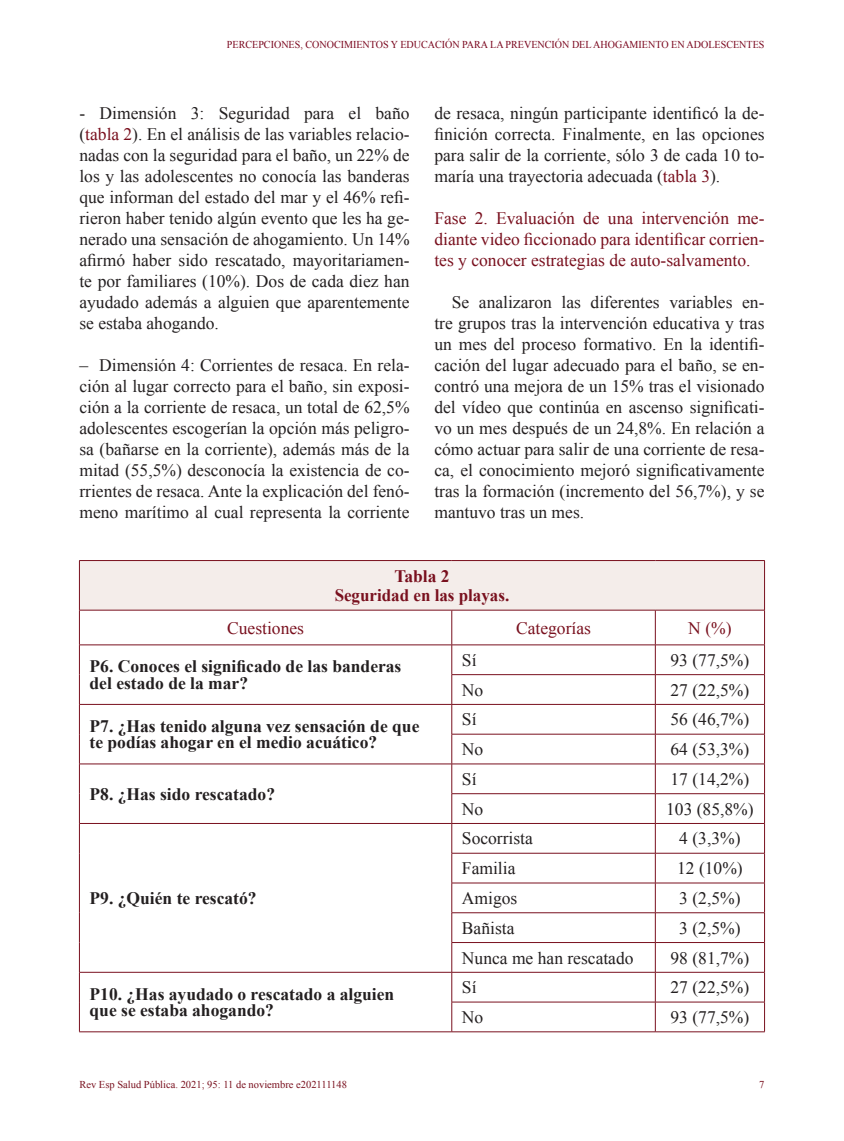
<style>
.page{position:relative;width:844px;height:1141px;background:#fff}
.page>*{position:absolute;margin:0;border:0;box-sizing:border-box;transform-origin:0 0}
.t1{font:17.5px/21px "Times New Roman";color:#231f20;text-align:justify}
.t2{font:700 17.5px/16.6px "Times New Roman";color:#231f20}
.t3{font:17.5px/21px "Times New Roman";color:#79101e;text-align:justify}
.t4{font:700 17.5px/19.2px "Times New Roman";color:#79101e;text-align:center}
.t5{font:10.5px "Times New Roman";color:#7a071e;scale:.96 1}
.t6{font:10.5px "Times New Roman";color:#79101e}
.s1{color:#79101e}
</style>
<div class="page">
<div style="left:79px;top:561px;width:685px;height:49px;background:#f4edea"></div>
<svg style="left:80px;top:611px;width:684px;height:420px"></svg>
<hr style="left:79px;top:561px;width:1px;height:49px;background:#79101e">
<hr style="left:764px;top:561px;width:1px;height:49px;background:#79101e">
<hr style="left:79px;top:560px;width:372px;height:1px;background:#79101e">
<hr style="left:451px;top:560px;width:204px;height:1px;background:#79101e">
<hr style="left:655px;top:560px;width:109px;height:1px;background:#79101e">
<hr style="left:79px;top:610px;width:372px;height:1px;background:#79101e">
<hr style="left:79px;top:610px;width:1px;height:35px;background:#79101e">
<hr style="left:451px;top:610px;width:204px;height:1px;background:#79101e">
<hr style="left:451px;top:610px;width:1px;height:35px;background:#79101e">
<hr style="left:655px;top:610px;width:109px;height:1px;background:#79101e">
<hr style="left:655px;top:610px;width:1px;height:35px;background:#79101e">
<hr style="left:764px;top:610px;width:1px;height:35px;background:#79101e">
<hr style="left:79px;top:645px;width:372px;height:1px;background:#79101e">
<hr style="left:79px;top:645px;width:1px;height:30px;background:#79101e">
<hr style="left:451px;top:645px;width:204px;height:1px;background:#79101e">
<hr style="left:655px;top:645px;width:109px;height:1px;background:#79101e">
<hr style="left:79px;top:704px;width:372px;height:1px;background:#79101e">
<svg style="left:79px;top:675px;width:1px;height:59px"></svg>
<hr style="left:79px;top:734px;width:1px;height:30px;background:#79101e">
<hr style="left:79px;top:764px;width:372px;height:1px;background:#79101e">
<hr style="left:79px;top:764px;width:1px;height:30px;background:#79101e">
<hr style="left:79px;top:972px;width:372px;height:1px;background:#79101e">
<hr style="left:79px;top:972px;width:1px;height:30px;background:#79101e">
<hr style="left:451px;top:972px;width:1px;height:30px;background:#79101e">
<hr style="left:79px;top:1002px;width:1px;height:30px;background:#79101e">
<hr style="left:79px;top:823px;width:372px;height:1px;background:#79101e">
<svg style="left:79px;top:794px;width:1px;height:59px"></svg>
<hr style="left:79px;top:853px;width:1px;height:30px;background:#79101e">
<hr style="left:79px;top:883px;width:1px;height:30px;background:#79101e">
<svg style="left:79px;top:913px;width:1px;height:29px"></svg>
<hr style="left:79px;top:942px;width:1px;height:30px;background:#79101e">
<hr style="left:79px;top:1031px;width:372px;height:1px;background:#79101e">
<hr style="left:451px;top:674px;width:204px;height:1px;background:#79101e">
<svg style="left:451px;top:645px;width:1px;height:89px"></svg>
<hr style="left:655px;top:674px;width:109px;height:1px;background:#79101e">
<svg style="left:655px;top:645px;width:1px;height:89px"></svg>
<svg style="left:764px;top:645px;width:1px;height:89px"></svg>
<hr style="left:451px;top:734px;width:1px;height:30px;background:#79101e">
<hr style="left:655px;top:734px;width:1px;height:30px;background:#79101e">
<hr style="left:764px;top:734px;width:1px;height:30px;background:#79101e">
<svg style="left:451px;top:765px;width:1px;height:88px"></svg>
<svg style="left:655px;top:765px;width:1px;height:88px"></svg>
<svg style="left:764px;top:764px;width:1px;height:89px"></svg>
<hr style="left:451px;top:853px;width:1px;height:30px;background:#79101e">
<hr style="left:655px;top:853px;width:1px;height:30px;background:#79101e">
<hr style="left:764px;top:853px;width:1px;height:30px;background:#79101e">
<hr style="left:451px;top:883px;width:1px;height:30px;background:#79101e">
<hr style="left:655px;top:883px;width:1px;height:30px;background:#79101e">
<hr style="left:764px;top:883px;width:1px;height:30px;background:#79101e">
<svg style="left:451px;top:913px;width:1px;height:59px"></svg>
<svg style="left:655px;top:913px;width:1px;height:59px"></svg>
<svg style="left:764px;top:913px;width:1px;height:59px"></svg>
<hr style="left:655px;top:972px;width:1px;height:30px;background:#79101e">
<hr style="left:764px;top:972px;width:1px;height:30px;background:#79101e">
<hr style="left:451px;top:1002px;width:1px;height:30px;background:#79101e">
<hr style="left:655px;top:1002px;width:1px;height:30px;background:#79101e">
<hr style="left:764px;top:1002px;width:1px;height:30px;background:#79101e">
<hr style="left:451px;top:704px;width:204px;height:1px;background:#79101e">
<hr style="left:655px;top:704px;width:109px;height:1px;background:#79101e">
<hr style="left:451px;top:734px;width:204px;height:1px;background:#79101e">
<hr style="left:655px;top:734px;width:109px;height:1px;background:#79101e">
<hr style="left:451px;top:764px;width:204px;height:1px;background:#79101e">
<hr style="left:655px;top:764px;width:109px;height:1px;background:#79101e">
<hr style="left:451px;top:793px;width:204px;height:1px;background:#79101e">
<hr style="left:655px;top:793px;width:109px;height:1px;background:#79101e">
<hr style="left:451px;top:823px;width:204px;height:1px;background:#79101e">
<hr style="left:655px;top:823px;width:109px;height:1px;background:#79101e">
<hr style="left:451px;top:853px;width:204px;height:1px;background:#79101e">
<hr style="left:655px;top:853px;width:109px;height:1px;background:#79101e">
<hr style="left:451px;top:883px;width:204px;height:1px;background:#79101e">
<hr style="left:655px;top:883px;width:109px;height:1px;background:#79101e">
<hr style="left:451px;top:912px;width:204px;height:1px;background:#79101e">
<hr style="left:655px;top:912px;width:109px;height:1px;background:#79101e">
<hr style="left:451px;top:942px;width:204px;height:1px;background:#79101e">
<hr style="left:655px;top:942px;width:109px;height:1px;background:#79101e">
<hr style="left:451px;top:972px;width:204px;height:1px;background:#79101e">
<hr style="left:655px;top:972px;width:109px;height:1px;background:#79101e">
<hr style="left:451px;top:1002px;width:204px;height:1px;background:#79101e">
<hr style="left:655px;top:1002px;width:109px;height:1px;background:#79101e">
<hr style="left:451px;top:1031px;width:204px;height:1px;background:#79101e">
<hr style="left:655px;top:1031px;width:109px;height:1px;background:#79101e">
<p class="t5" style="left:227px;top:38px;width:561px">PERCEPCIONES, CONOCIMIENTOS Y EDUCACIÓN PARA LA PREVENCIÓN DEL AHOGAMIENTO EN ADOLESCENTES</p>
<p class="t1" style="left:79px;top:103px;width:331px">- Dimensión 3: Seguridad para el baño (<span class="s1">tabla 2</span>). En el análisis de las variables relacio&shy;nadas con la seguridad para el baño, un 22% de los y las adolescentes no conocía las banderas que informan del estado del mar y el 46% refi&shy;rieron haber tenido algún evento que les ha ge&shy;nerado una sensación de ahogamiento. Un 14% afirmó haber sido rescatado, mayoritariamen&shy;te por familiares (10%). Dos de cada diez han ayudado además a alguien que aparentemente se estaba ahogando.</p>
<p class="t1" style="left:79px;top:355px;width:331px">– Dimensión 4: Corrientes de resaca. En rela&shy;ción al lugar correcto para el baño, sin exposi&shy;ción a la corriente de resaca, un total de 62,5% adolescentes escogerían la opción más peligro&shy;sa (bañarse en la corriente), además más de la mitad (55,5%) desconocía la existencia de co&shy;rrientes de resaca. Ante la explicación del fenó&shy;meno marítimo al cual representa la corriente</p>
<p class="t1" style="left:434px;top:103px;width:331px">de resaca, ningún participante identificó la de&shy;finición correcta. Finalmente, en las opciones para salir de la corriente, sólo 3 de cada 10 to&shy;maría una trayectoria adecuada (<span class="s1">tabla 3</span>).</p>
<p class="t3" style="left:434px;top:208px;width:331px">Fase 2. Evaluación de una intervención me&shy;diante video ficcionado para identificar corrien&shy;tes y conocer estrategias de auto-salvamento.</p>
<p class="t1" style="left:434px;top:292px;width:331px;text-indent:17px">Se analizaron las diferentes variables en&shy;tre grupos tras la intervención educativa y tras un mes del proceso formativo. En la identifi&shy;cación del lugar adecuado para el baño, se en&shy;contró una mejora de un 15% tras el visionado del vídeo que continúa en ascenso significati&shy;vo un mes después de un 24,8%. En relación a cómo actuar para salir de una corriente de resa&shy;ca, el conocimiento mejoró significativamente tras la formación (incremento del 56,7%), y se mantuvo tras un mes.</p>
<p class="t4" style="left:334px;top:566px;width:176px">Tabla 2<br>Seguridad en las playas.</p>
<p class="t3" style="left:227px;top:617px;width:78px">Cuestiones</p>
<p class="t3" style="left:516px;top:617px;width:76px">Categorías</p>
<p class="t3" style="left:688px;top:617px;width:45px">N (%)</p>
<p class="t2" style="left:90px;top:658px;width:313px">P6. Conoces el significado de las banderas del estado de la mar?</p>
<p class="t1" style="left:462px;top:649px;width:16px">Sí</p>
<p class="t1" style="left:670px;top:649px;width:80px">93 (77,5%)</p>
<p class="t1" style="left:462px;top:679px;width:23px">No</p>
<p class="t1" style="left:670px;top:679px;width:80px">27 (22,5%)</p>
<p class="t2" style="left:90px;top:717px;width:331px">P7. ¿Has tenido alguna vez sensación de que te podías ahogar en el medio acuático?</p>
<p class="t2" style="left:90px;top:785px;width:187px">P8. ¿Has sido rescatado?</p>
<p class="t2" style="left:90px;top:889px;width:168px">P9. ¿Quién te rescató?</p>
<p class="t2" style="left:90px;top:985px;width:306px">P10. ¿Has ayudado o rescatado a alguien que se estaba ahogando?</p>
<p class="t1" style="left:462px;top:709px;width:16px">Sí</p>
<p class="t1" style="left:670px;top:709px;width:80px">56 (46,7%)</p>
<p class="t1" style="left:462px;top:738px;width:23px">No</p>
<p class="t1" style="left:670px;top:738px;width:80px">64 (53,3%)</p>
<p class="t1" style="left:462px;top:768px;width:16px">Sí</p>
<p class="t1" style="left:670px;top:768px;width:80px">17 (14,2%)</p>
<p class="t1" style="left:462px;top:798px;width:23px">No</p>
<p class="t1" style="left:666px;top:798px;width:89px">103 (85,8%)</p>
<p class="t1" style="left:462px;top:828px;width:72px">Socorrista</p>
<p class="t1" style="left:679px;top:828px;width:63px">4 (3,3%)</p>
<p class="t1" style="left:462px;top:858px;width:55px">Familia</p>
<p class="t1" style="left:677px;top:858px;width:67px">12 (10%)</p>
<p class="t1" style="left:462px;top:887px;width:57px">Amigos</p>
<p class="t1" style="left:679px;top:887px;width:63px">3 (2,5%)</p>
<p class="t1" style="left:462px;top:917px;width:54px">Bañista</p>
<p class="t1" style="left:679px;top:917px;width:63px">3 (2,5%)</p>
<p class="t1" style="left:462px;top:947px;width:173px">Nunca me han rescatado</p>
<p class="t1" style="left:670px;top:947px;width:80px">98 (81,7%)</p>
<p class="t1" style="left:462px;top:977px;width:16px">Sí</p>
<p class="t1" style="left:670px;top:977px;width:80px">27 (22,5%)</p>
<p class="t1" style="left:462px;top:1006px;width:23px">No</p>
<p class="t1" style="left:670px;top:1006px;width:80px">93 (77,5%)</p>
<p class="t6" style="left:79px;top:1077px;width:269px">Rev Esp Salud Pública. 2021; 95: 11 de noviembre e202111148</p>
<p class="t6" style="left:759px;top:1077px;width:7px">7</p>
</div>
